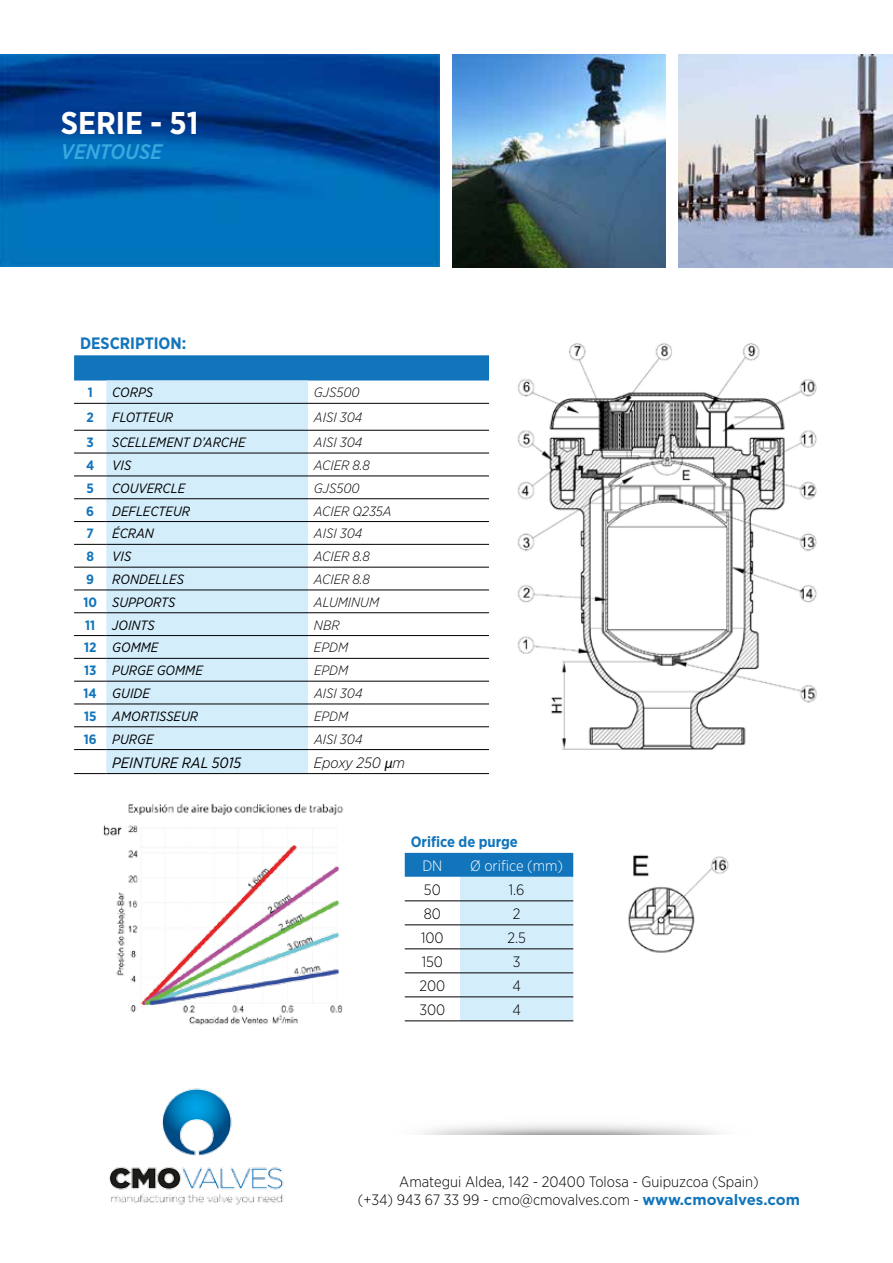
<style>
.page{position:relative;width:893px;height:1263px;background:#fff}
.page>*{position:absolute;margin:0;border:0;box-sizing:border-box;transform-origin:0 0}
.t1{font:700 31.5px "Gotham Narrow";color:#fff}
.t2{font:italic 500 21px "Gotham Narrow";color:#39a9e0}
.t3{font:700 16.5px "Gotham Narrow";color:#1275bb}
.t4{font:300 15px/18px "Gotham Narrow";color:#000;text-align:center}
.t5{font:italic 15px "Gotham Narrow";color:#000}
.t6{font:700 15px "Gotham Narrow";color:#1275bb}
.t7{font:300 15px "Gotham Narrow";color:#fff}
.t8{font:italic 300 15px "Gotham Narrow";color:#000}
.t9{font:italic 13.5px "Gotham Narrow";color:#000}
.t10{font:italic 300 13.5px "Gotham Narrow";color:#000}
.t11{font:700 13.5px "Gotham Narrow";color:#1275bb}
.s1{font-weight:700;font-style:normal;color:#1275bb}
.s2{font-family:"Myriad Pro";font-weight:400}
.s3{font-family:"Gotham";font-weight:700;color:#1275bb}
</style>
<div class="page">
<img style="left:0;top:54px;width:440px;height:212px">
<img style="left:109px;top:1088px;width:175px;height:117px">
<img style="left:453px;top:54px;width:213px;height:213px">
<img style="left:679px;top:54px;width:214px;height:213px">
<svg style="left:405px;top:853px;width:168px;height:167px"></svg>
<hr style="left:405px;top:900px;width:55px;height:1px;background:#000">
<hr style="left:460px;top:900px;width:113px;height:1px;background:#000">
<hr style="left:405px;top:924px;width:55px;height:1px;background:#000">
<hr style="left:460px;top:924px;width:113px;height:1px;background:#000">
<hr style="left:405px;top:948px;width:55px;height:1px;background:#000">
<hr style="left:460px;top:948px;width:113px;height:1px;background:#000">
<hr style="left:405px;top:972px;width:55px;height:1px;background:#000">
<hr style="left:460px;top:972px;width:113px;height:1px;background:#000">
<hr style="left:405px;top:996px;width:55px;height:1px;background:#000">
<hr style="left:460px;top:996px;width:113px;height:1px;background:#000">
<hr style="left:405px;top:1020px;width:55px;height:1px;background:#000">
<hr style="left:460px;top:1020px;width:113px;height:1px;background:#000">
<img style="left:517px;top:343px;width:300px;height:407px">
<img style="left:628px;top:855px;width:101px;height:98px">
<svg style="left:74px;top:380px;width:415px;height:371px"></svg>
<div style="left:74px;top:355px;width:415px;height:25px;background:#1275bb"></div>
<div style="left:106px;top:380px;width:202px;height:393px;background:#d4edfb"></div>
<hr style="left:74px;top:403px;width:32px;height:1px;background:#000">
<hr style="left:106px;top:403px;width:202px;height:1px;background:#000">
<hr style="left:308px;top:403px;width:181px;height:1px;background:#000">
<hr style="left:74px;top:430px;width:32px;height:1px;background:#000">
<hr style="left:106px;top:430px;width:202px;height:1px;background:#000">
<hr style="left:308px;top:430px;width:181px;height:1px;background:#000">
<hr style="left:74px;top:453px;width:32px;height:1px;background:#000">
<hr style="left:106px;top:453px;width:202px;height:1px;background:#000">
<hr style="left:308px;top:453px;width:181px;height:1px;background:#000">
<hr style="left:74px;top:476px;width:32px;height:1px;background:#000">
<hr style="left:106px;top:476px;width:202px;height:1px;background:#000">
<hr style="left:308px;top:476px;width:181px;height:1px;background:#000">
<hr style="left:74px;top:498px;width:32px;height:1px;background:#000">
<hr style="left:106px;top:498px;width:202px;height:1px;background:#000">
<hr style="left:308px;top:498px;width:181px;height:1px;background:#000">
<hr style="left:74px;top:521px;width:32px;height:1px;background:#000">
<hr style="left:106px;top:521px;width:202px;height:1px;background:#000">
<hr style="left:308px;top:521px;width:181px;height:1px;background:#000">
<hr style="left:74px;top:544px;width:32px;height:1px;background:#000">
<hr style="left:106px;top:544px;width:202px;height:1px;background:#000">
<hr style="left:308px;top:544px;width:181px;height:1px;background:#000">
<hr style="left:74px;top:567px;width:32px;height:1px;background:#000">
<hr style="left:106px;top:567px;width:202px;height:1px;background:#000">
<hr style="left:308px;top:567px;width:181px;height:1px;background:#000">
<hr style="left:74px;top:590px;width:32px;height:1px;background:#000">
<hr style="left:106px;top:590px;width:202px;height:1px;background:#000">
<hr style="left:308px;top:590px;width:181px;height:1px;background:#000">
<hr style="left:74px;top:612px;width:32px;height:1px;background:#000">
<hr style="left:106px;top:612px;width:202px;height:1px;background:#000">
<hr style="left:308px;top:612px;width:181px;height:1px;background:#000">
<hr style="left:74px;top:635px;width:32px;height:1px;background:#000">
<hr style="left:106px;top:635px;width:202px;height:1px;background:#000">
<hr style="left:308px;top:635px;width:181px;height:1px;background:#000">
<hr style="left:74px;top:658px;width:32px;height:1px;background:#000">
<hr style="left:106px;top:658px;width:202px;height:1px;background:#000">
<hr style="left:308px;top:658px;width:181px;height:1px;background:#000">
<hr style="left:74px;top:681px;width:32px;height:1px;background:#000">
<hr style="left:106px;top:681px;width:202px;height:1px;background:#000">
<hr style="left:308px;top:681px;width:181px;height:1px;background:#000">
<hr style="left:74px;top:704px;width:32px;height:1px;background:#000">
<hr style="left:106px;top:704px;width:202px;height:1px;background:#000">
<hr style="left:308px;top:704px;width:181px;height:1px;background:#000">
<hr style="left:74px;top:726px;width:32px;height:1px;background:#000">
<hr style="left:106px;top:726px;width:202px;height:1px;background:#000">
<hr style="left:308px;top:726px;width:181px;height:1px;background:#000">
<hr style="left:74px;top:749px;width:32px;height:1px;background:#000">
<hr style="left:106px;top:749px;width:202px;height:1px;background:#000">
<hr style="left:308px;top:749px;width:181px;height:1px;background:#000">
<hr style="left:74px;top:773px;width:32px;height:1px;background:#000">
<hr style="left:106px;top:773px;width:202px;height:1px;background:#000">
<hr style="left:308px;top:773px;width:181px;height:1px;background:#000">
<img style="left:103px;top:803px;width:241px;height:222px">
<h1 class="t1" style="left:61px;top:103px;width:139px">SERIE - 51</h1>
<h2 class="t2" style="left:61px;top:138px;width:103px">VENTOUSE</h2>
<p class="t3" style="left:80px;top:333px;width:108px">DESCRIPTION:</p>
<p class="t11" style="left:88px;top:384px;width:7px">1</p>
<p class="t9" style="left:112px;top:384px;width:42px">CORPS</p>
<p class="t10" style="left:314px;top:384px;width:47px">GJS500</p>
<p class="t11" style="left:86px;top:409px;width:9px">2</p>
<p class="t9" style="left:112px;top:409px;width:62px">FLOTTEUR</p>
<p class="t10" style="left:314px;top:409px;width:50px">AISI 304</p>
<p class="t11" style="left:87px;top:434px;width:9px">3</p>
<p class="t9" style="left:112px;top:434px;width:135px">SCELLEMENT D’ARCHE</p>
<p class="t10" style="left:314px;top:434px;width:50px">AISI 304</p>
<p class="t11" style="left:86px;top:456px;width:10px">4</p>
<p class="t9" style="left:112px;top:457px;width:21px">VIS</p>
<p class="t10" style="left:314px;top:457px;width:57px">ACIER 8.8</p>
<p class="t11" style="left:86px;top:479px;width:9px">5</p>
<p class="t9" style="left:112px;top:480px;width:74px">COUVERCLE</p>
<p class="t10" style="left:314px;top:480px;width:47px">GJS500</p>
<p class="t11" style="left:86px;top:502px;width:9px">6</p>
<p class="t9" style="left:112px;top:502px;width:79px">DEFLECTEUR</p>
<p class="t10" style="left:314px;top:502px;width:79px">ACIER Q235A</p>
<p class="t11" style="left:87px;top:525px;width:9px">7</p>
<p class="t9" style="left:112px;top:525px;width:43px">ÉCRAN</p>
<p class="t10" style="left:314px;top:525px;width:50px">AISI 304</p>
<p class="t11" style="left:86px;top:548px;width:9px">8</p>
<p class="t9" style="left:112px;top:548px;width:21px">VIS</p>
<p class="t10" style="left:314px;top:548px;width:57px">ACIER 8.8</p>
<p class="t11" style="left:86px;top:570px;width:9px">9</p>
<p class="t9" style="left:112px;top:571px;width:73px">RONDELLES</p>
<p class="t10" style="left:314px;top:571px;width:57px">ACIER 8.8</p>
<p class="t9" style="left:83px;top:594px;width:94px"><span class="s1">10</span> SUPPORTS</p>
<p class="t10" style="left:314px;top:594px;width:67px">ALUMINUM</p>
<p class="t11" style="left:85px;top:616px;width:12px">11</p>
<p class="t9" style="left:112px;top:616px;width:44px">JOINTS</p>
<p class="t10" style="left:314px;top:616px;width:27px">NBR</p>
<p class="t9" style="left:84px;top:639px;width:76px"><span class="s1">12</span> GOMME</p>
<p class="t10" style="left:314px;top:639px;width:36px">EPDM</p>
<p class="t9" style="left:84px;top:662px;width:120px"><span class="s1">13</span> PURGE GOMME</p>
<p class="t10" style="left:314px;top:662px;width:36px">EPDM</p>
<p class="t9" style="left:84px;top:685px;width:68px"><span class="s1">14</span> GUIDE</p>
<p class="t10" style="left:314px;top:685px;width:50px">AISI 304</p>
<p class="t9" style="left:84px;top:708px;width:116px"><span class="s1">15</span> AMORTISSEUR</p>
<p class="t10" style="left:314px;top:708px;width:36px">EPDM</p>
<p class="t9" style="left:84px;top:730px;width:71px"><span class="s1">16</span> PURGE</p>
<p class="t10" style="left:314px;top:731px;width:50px">AISI 304</p>
<p class="t5" style="left:112px;top:753px;width:131px">PEINTURE RAL 5015</p>
<p class="t8" style="left:314px;top:753px;width:93px">Epoxy 250 <span class="s2">µ</span>m</p>
<p class="t6" style="left:411px;top:832px;width:109px">Orifice de purge</p>
<p class="t7" style="left:422px;top:856px;width:22px">DN</p>
<p class="t7" style="left:470px;top:856px;width:94px">Ø orifice (mm)</p>
<p class="t4" style="left:424px;top:880px;width:18px">50</p>
<p class="t4" style="left:509px;top:880px;width:17px">1.6</p>
<p class="t4" style="left:424px;top:904px;width:19px">80</p>
<p class="t4" style="left:513px;top:904px;width:9px">2</p>
<p class="t4" style="left:421px;top:928px;width:24px">100</p>
<p class="t4" style="left:507px;top:928px;width:20px">2.5</p>
<p class="t4" style="left:422px;top:952px;width:23px">150</p>
<p class="t4" style="left:513px;top:952px;width:9px">3</p>
<p class="t4" style="left:419px;top:976px;width:27px">200</p>
<p class="t4" style="left:512px;top:976px;width:10px">4</p>
<p class="t4" style="left:419px;top:1000px;width:27px">300</p>
<p class="t4" style="left:512px;top:1000px;width:10px">4</p>
<p class="t4" style="left:358px;top:1172px;width:444px">Amategui Aldea, 142 - 20400 Tolosa - Guipuzcoa (Spain)<br>(+34) 943 67 33 99 - cmo@cmovalves.com - <span class="s3">www.cmovalves.com</span></p>
</div>
